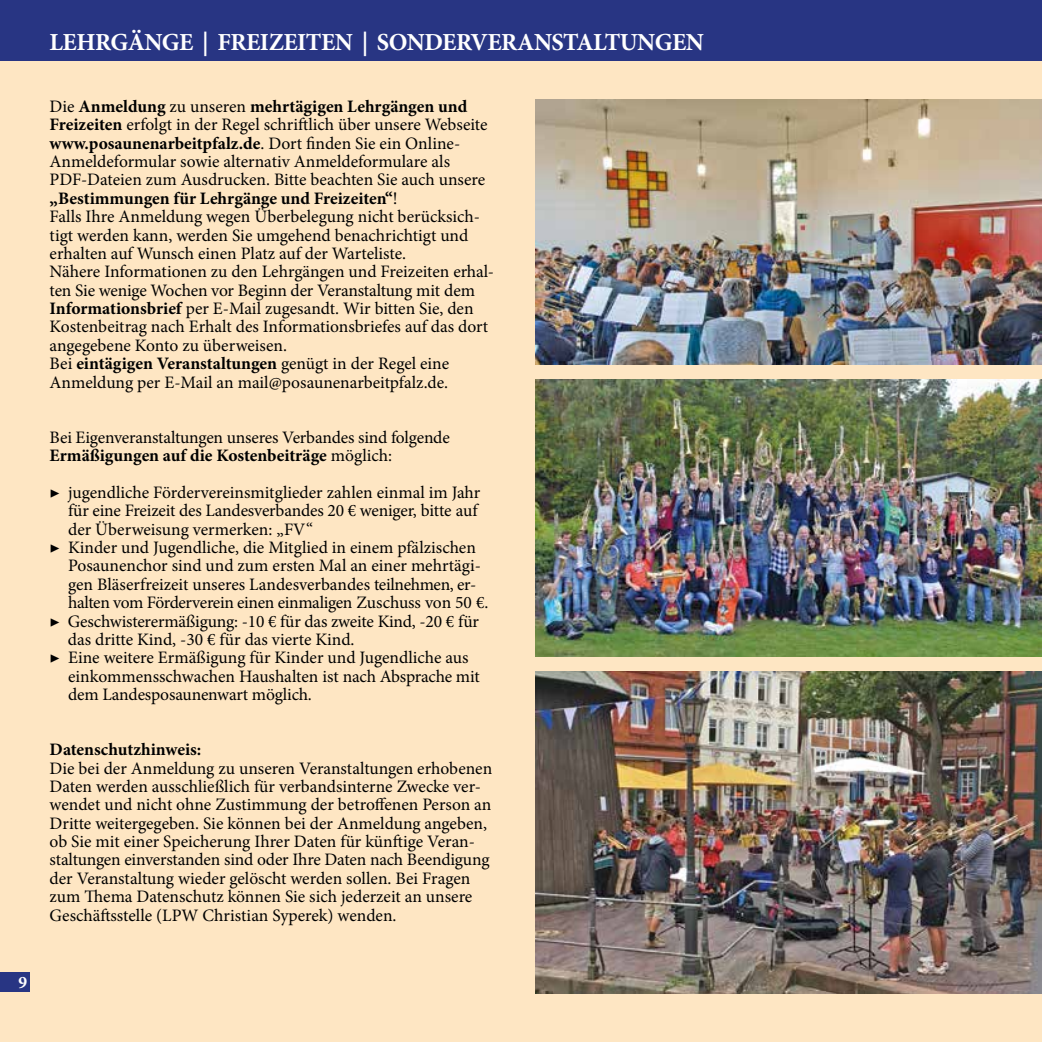
<style>
.page{position:relative;width:1042px;height:1042px;background:#fff}
.page>*{position:absolute;margin:0;border:0;box-sizing:border-box;transform-origin:0 0}
.t1{font:700 24.5px "Minion Pro";letter-spacing:-.02em;color:#fff}
.t2{font:17.5px/18.4px "Minion Pro";letter-spacing:-.005em;color:#000}
.t3{font:700 17.5px "Minion Pro";color:#000}
.t4{font:700 17.5px "Minion Pro";color:#fff}
.s1{font-weight:700}
</style>
<div class="page">
<div style="left:0;top:46px;width:1042px;height:996px;background:#fee6c3"></div>
<div style="left:0;top:0;width:1042px;height:60px;background:#283583"></div>
<div style="left:0;top:972px;width:30px;height:20px;background:#283583"></div>
<img style="left:536px;top:99px;width:506px;height:265px">
<img style="left:536px;top:379px;width:506px;height:277px">
<img style="left:536px;top:671px;width:506px;height:323px">
<p class="t4" style="left:18px;top:970px;width:10px">9</p>
<h1 class="t1" style="left:50px;top:24px;width:656px">LEHRGÄNGE | FREIZEITEN | SONDERVERANSTALTUNGEN</h1>
<p class="t2" style="left:50px;top:97px;width:446px">Die <span class="s1">Anmeldung</span> zu unseren <span class="s1">mehrtägigen Lehrgängen und Freizeiten</span> erfolgt in der Regel schriftlich über unsere Webseite <span class="s1">www.posaunenarbeitpfalz.de</span>. Dort finden Sie ein Online-Anmeldeformular sowie alternativ Anmeldeformulare als PDF-Dateien zum Ausdrucken. Bitte beachten Sie auch unsere <span class="s1">„Bestimmungen für Lehrgänge und Freizeiten“</span>!<br>Falls Ihre Anmeldung wegen Überbelegung nicht berücksich&shy;tigt werden kann, werden Sie umgehend benachrichtigt und erhalten auf Wunsch einen Platz auf der Warteliste.<br>Nähere Informationen zu den Lehrgängen und Freizeiten erhal&shy;ten Sie wenige Wochen vor Beginn der Veranstaltung mit dem <span class="s1">Informationsbrief</span> per E-Mail zugesandt. Wir bitten Sie, den Kostenbeitrag nach Erhalt des Informationsbriefes auf das dort angegebene Konto zu überweisen.<br>Bei <span class="s1">eintägigen Veranstaltungen</span> genügt in der Regel eine Anmeldung per E-Mail an mail@posaunenarbeitpfalz.de.</p>
<p class="t2" style="left:50px;top:428px;width:402px">Bei Eigenveranstaltungen unseres Verbandes sind folgende<br><span class="s1">Ermäßigungen auf die Kostenbeiträge</span> möglich:</p>
<p class="t2" style="left:50px;top:483px;width:432px">▶ jugendliche Fördervereinsmitglieder zahlen einmal im Jahr</p>
<p class="t2" style="left:68px;top:501px;width:411px">für eine Freizeit des Landesverbandes 20 € weniger, bitte auf</p>
<p class="t2" style="left:68px;top:520px;width:246px">der Überweisung vermerken: „FV“</p>
<p class="t2" style="left:50px;top:538px;width:428px">▶ Kinder und Jugendliche, die Mitglied in einem pfälzischen</p>
<p class="t2" style="left:68px;top:557px;width:414px">Posaunenchor sind und zum ersten Mal an einer mehrtägi-</p>
<p class="t2" style="left:68px;top:575px;width:410px">gen Bläserfreizeit unseres Landesverbandes teilnehmen, er-</p>
<p class="t2" style="left:68px;top:593px;width:422px">halten vom Förderverein einen einmaligen Zuschuss von 50 €.</p>
<p class="t2" style="left:50px;top:612px;width:431px">▶ Geschwisterermäßigung: -10 € für das zweite Kind, -20 € für</p>
<p class="t2" style="left:68px;top:630px;width:288px">das dritte Kind, -30 € für das vierte Kind.</p>
<p class="t2" style="left:50px;top:648px;width:420px">▶ Eine weitere Ermäßigung für Kinder und Jugendliche aus</p>
<p class="t2" style="left:68px;top:667px;width:413px">einkommensschwachen Haushalten ist nach Absprache mit</p>
<p class="t2" style="left:68px;top:685px;width:245px">dem Landesposaunenwart möglich.</p>
<p class="t3" style="left:50px;top:737px;width:153px">Datenschutzhinweis:</p>
<p class="t2" style="left:50px;top:759px;width:444px">Die bei der Anmeldung zu unseren Veranstaltungen erhobenen Daten werden ausschließlich für verbandsinterne Zwecke ver&shy;wendet und nicht ohne Zustimmung der betroffenen Person an Dritte weitergegeben. Sie können bei der Anmeldung angeben, ob Sie mit einer Speicherung Ihrer Daten für künftige Veran&shy;staltungen einverstanden sind oder Ihre Daten nach Beendigung der Veranstaltung wieder gelöscht werden sollen. Bei Fragen zum Thema Datenschutz können Sie sich jederzeit an unsere Geschäftsstelle (LPW Christian Syperek) wenden.</p>
</div>
